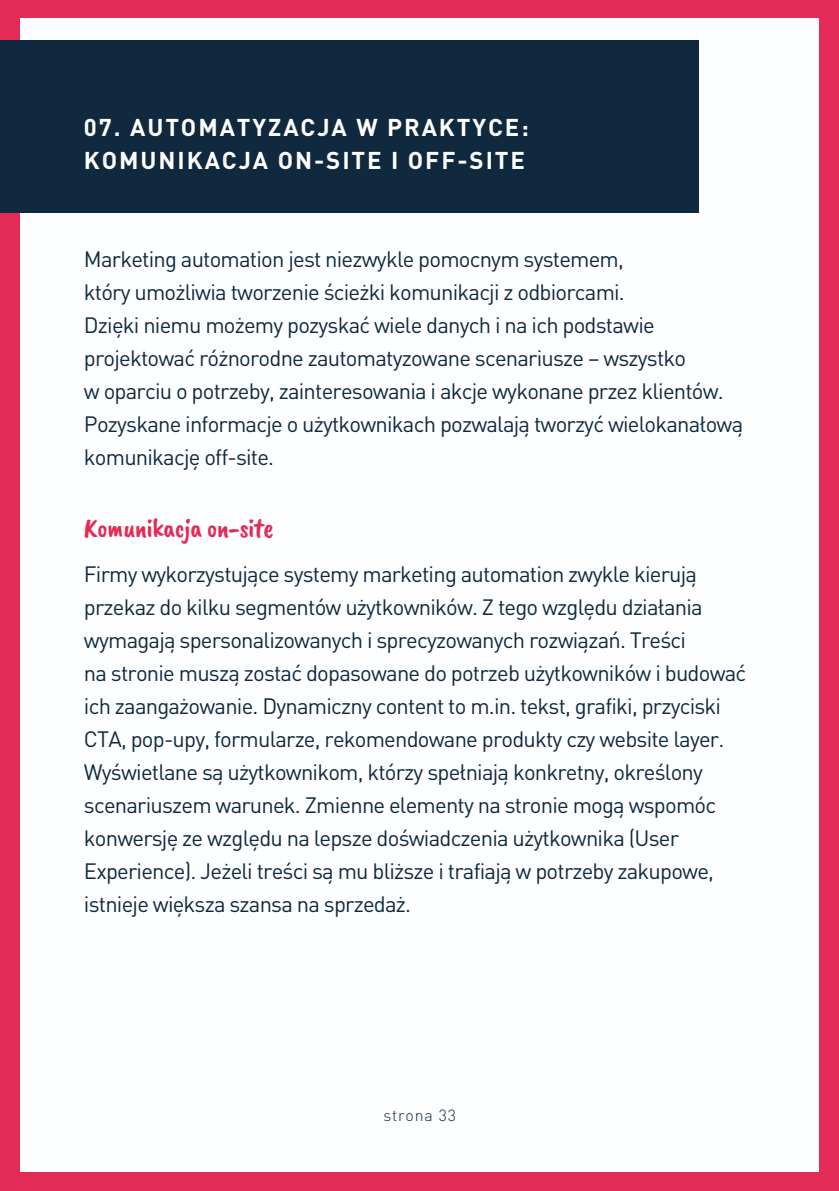
<style>
.page{position:relative;width:839px;height:1191px;background:#fff}
.page>*{position:absolute;margin:0;border:0;box-sizing:border-box;transform-origin:0 0}
.t1{font:28px "Caveat Brush";letter-spacing:-.025em;color:#e42b56}
.t2{font:700 24px/33px "DIN Pro";letter-spacing:.08em;color:#fff}
.t3{font:22px/33px "DIN Pro";letter-spacing:-.035em;color:#10293f}
.t4{font:300 16px "DIN Pro";letter-spacing:.05em;color:#10293f}
</style>
<div class="page">
<div style="left:0;top:0;width:838px;height:1191px;background:#e42b56"></div>
<div style="left:21px;top:18px;width:798px;height:1154px;background:#fdfeff"></div>
<div style="left:0;top:40px;width:698px;height:173px;background:#10293f"></div>
<p class="t2" style="left:84px;top:109px;width:446px">07. AUTOMATYZACJA W PRAKTYCE:<br>KOMUNIKACJA ON-SITE I OFF-SITE</p>
<p class="t3" style="left:84px;top:241px;width:660px">Marketing automation jest niezwykle pomocnym systemem,<br>który umożliwia tworzenie ścieżki komunikacji z odbiorcami.<br>Dzięki niemu możemy pozyskać wiele danych i na ich podstawie projektować różnorodne zautomatyzowane scenariusze – wszystko<br>w oparciu o potrzeby, zainteresowania i akcje wykonane przez klientów.<br>Pozyskane informacje o użytkownikach pozwalają tworzyć wielokanałową komunikację off-site.</p>
<p class="t1" style="left:84px;top:510px;width:191px">Komunikacja on-site</p>
<p class="t3" style="left:84px;top:557px;width:664px">Firmy wykorzystujące systemy marketing automation zwykle kierują przekaz do kilku segmentów użytkowników. Z tego względu działania wymagają spersonalizowanych i sprecyzowanych rozwiązań. Treści<br>na stronie muszą zostać dopasowane do potrzeb użytkowników i budować ich zaangażowanie. Dynamiczny content to m.in. tekst, grafiki, przyciski CTA, pop-upy, formularze, rekomendowane produkty czy website layer.<br>Wyświetlane są użytkownikom, którzy spełniają konkretny, określony scenariuszem warunek. Zmienne elementy na stronie mogą wspomóc konwersję ze względu na lepsze doświadczenia użytkownika (User Experience). Jeżeli treści są mu bliższe i trafiają w potrzeby zakupowe, istnieje większa szansa na sprzedaż.</p>
<p class="t4" style="left:383px;top:1104px;width:74px">strona 33</p>
</div>
